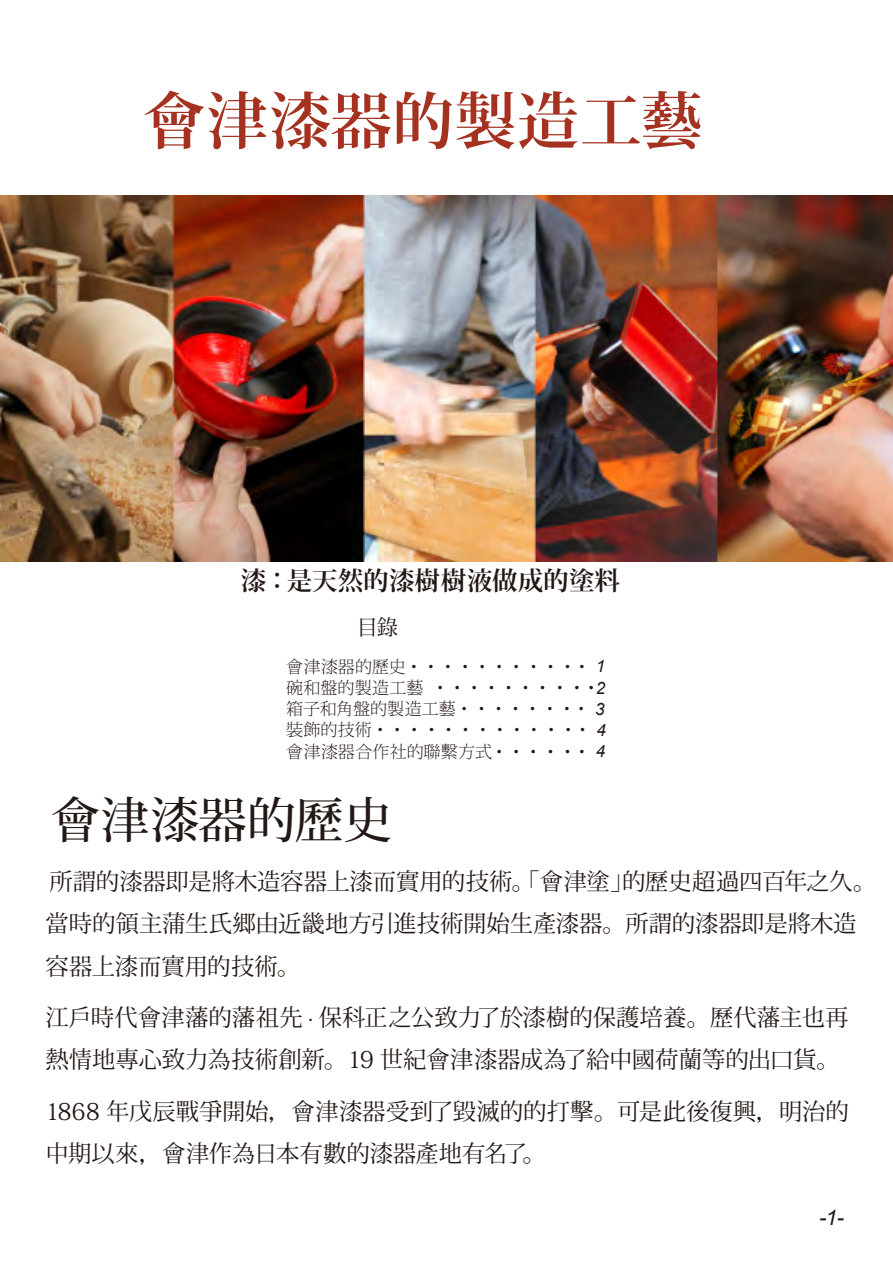
<style>
.page{position:relative;width:893px;height:1263px;background:#fff}
.page>*{position:absolute;margin:0;border:0;box-sizing:border-box;transform-origin:0 0}
.t1{font:700 61.65px "Koz Min Pr 6 N";letter-spacing:.015em;color:#a53220}
.t2{font:500 48.9px "Koz Min Pr 6 N";letter-spacing:-.005em;color:#221815}
.t3{font:700 25.5px "Koz Min Pr 6 N";letter-spacing:.005em;color:#221815}
.t4{font:23.4px/42.5px "Koz Min Pr 6 N";letter-spacing:-.005em;color:#221815}
.t5{font:italic 21.3px "Arial";color:#221815}
.t6{font:21.3px "Koz Min Pr 6 N";color:#221815}
.t7{font:200 16.95px/21.3px "Koz Min Pr 6 N";letter-spacing:.005em;color:#221815;text-align:justify}
.s1{font-family:"Arial";font-weight:400;font-style:italic}
.s2{font-weight:400}
</style>
<div class="page">
<img style="left:0;top:196px;width:893px;height:366px">
<h1 class="t1" style="left:143px;top:86px;width:561px">會津漆器的製造工藝</h1>
<p class="t3" style="left:241px;top:566px;width:381px">漆：是天然的漆樹樹液做成的塗料</p>
<p class="t6" style="left:357px;top:615px;width:43px">目錄</p>
<p class="t7" style="left:286px;top:656px;width:321px">會津漆器的歷史・・・・・・・・・・・ <span class="s1">1</span>碗和盤的製造工藝 <span class="s2">・・・・・・・・・・</span><span class="s1">2</span>箱子和角盤的製造工藝・・・・・・・・ <span class="s1">3</span>裝飾的技術・・・・・・・・・・・・・ <span class="s1">4</span>會津漆器合作社的聯繫方式<span class="s2">・・・・・・</span> <span class="s1">4</span></p>
<h2 class="t2" style="left:51px;top:793px;width:343px">會津漆器的歷史</h2>
<p class="t4" style="left:45px;top:860px;width:832px">所謂的漆器即是將木造容器上漆而實用的技術。「會津塗」的歷史超過四百年之久。當時的領主蒲生氏郷由近畿地方引進技術開始生產漆器。所謂的漆器即是將木造容器上漆而實用的技術。</p>
<p class="t4" style="left:45px;top:997px;width:804px">江戶時代會津藩的藩祖先 · 保科正之公致力了於漆樹的保護培養。歷代藩主也再熱情地專心致力為技術創新。19 世紀會津漆器成為了給中國荷蘭等的出口貨。</p>
<p class="t4" style="left:45px;top:1090px;width:805px">1868 年戊辰戰爭開始，會津漆器受到了毀滅的的打擊。可是此後復興，明治的中期以來，會津作為日本有數的漆器產地有名了。</p>
<p class="t5" style="left:819px;top:1204px;width:26px">-1-</p>
</div>
